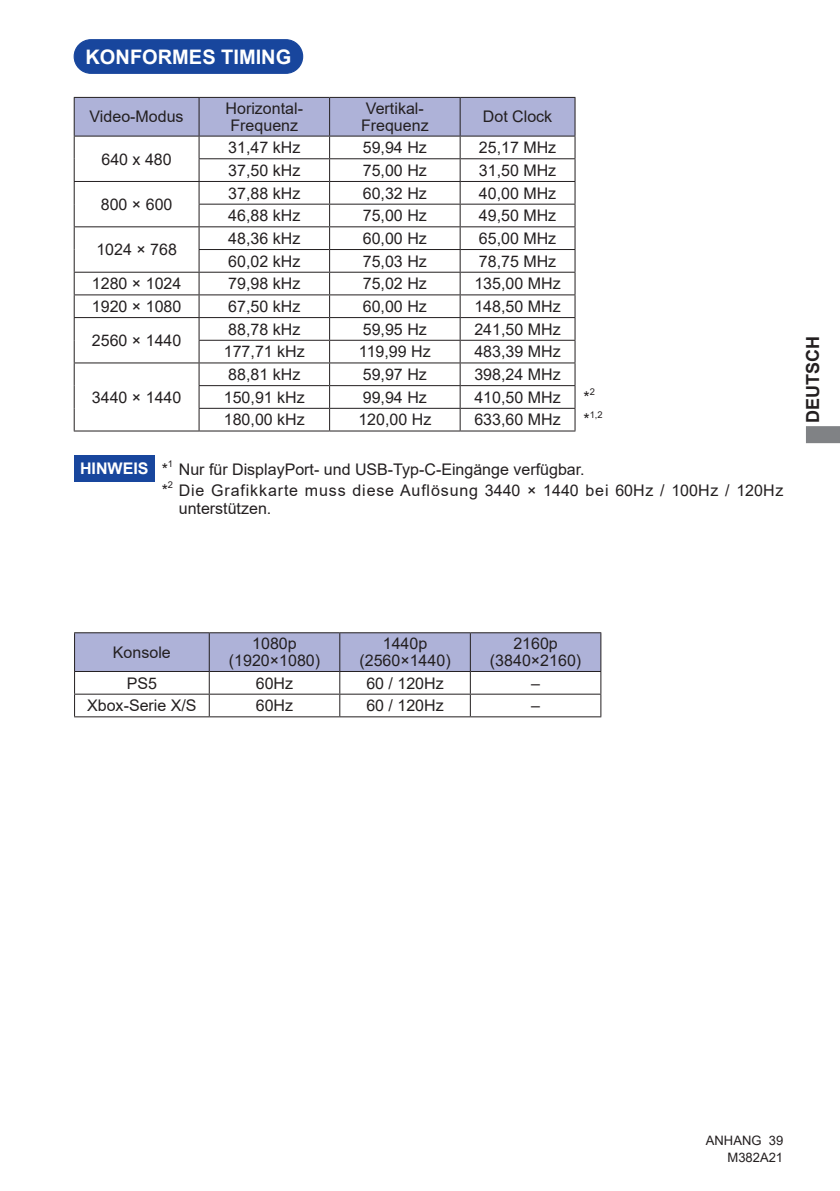
<style>
.page{position:relative;width:840px;height:1191px;background:#fff}
.page>*{position:absolute;margin:0;border:0;box-sizing:border-box;transform-origin:0 0}
.t1{font:700 20px "Arial";color:#fff}
.t2{font:700 18px "Arial";color:#231f20}
.t3{font:16px/17px "Arial";color:#231f20;text-align:center}
.t4{font:16px/18.4px "Arial";letter-spacing:.055em;color:#231f20}
.t5{font:700 16px "Arial";color:#fff}
.t6{font:13px/17px "Arial";color:#231f20;text-align:right}
.t7{font:9.4px "Arial";color:#231f20}
.s1{font-weight:400;color:#231f20}
</style>
<div class="page">
<svg style="left:806px;top:426px;width:33px;height:17px"></svg>
<div style="left:74px;top:455px;width:80px;height:26px;background:#18469d"></div>
<div style="left:74px;top:40px;width:228px;height:33px;background:#18469d;border-radius:17px"></div>
<div style="left:74px;top:39px;width:229px;height:35px;border:1px solid #18469d;border-radius:17px"></div>
<hr style="left:74px;top:632px;width:135px;height:1px;background:#231f20">
<hr style="left:209px;top:632px;width:130px;height:1px;background:#231f20">
<hr style="left:339px;top:632px;width:131px;height:1px;background:#231f20">
<hr style="left:470px;top:632px;width:131px;height:1px;background:#231f20">
<svg style="left:74px;top:633px;width:527px;height:83px"></svg>
<hr style="left:74px;top:716px;width:135px;height:1px;background:#231f20">
<hr style="left:209px;top:716px;width:130px;height:1px;background:#231f20">
<hr style="left:339px;top:716px;width:131px;height:1px;background:#231f20">
<hr style="left:470px;top:716px;width:131px;height:1px;background:#231f20">
<svg style="left:74px;top:97px;width:501px;height:333px"></svg>
<hr style="left:74px;top:430px;width:125px;height:1px;background:#231f20">
<hr style="left:199px;top:430px;width:130px;height:1px;background:#231f20">
<hr style="left:329px;top:430px;width:131px;height:1px;background:#231f20">
<hr style="left:460px;top:430px;width:115px;height:1px;background:#231f20">
<p class="t1" style="left:85px;top:43px;width:207px">KONFORMES TIMING</p>
<p class="t3" style="left:89px;top:108px;width:95px">Video-Modus</p>
<p class="t3" style="left:225px;top:100px;width:79px">Horizontal-<br>Frequenz</p>
<p class="t3" style="left:361px;top:100px;width:69px">Vertikal-<br>Frequenz</p>
<p class="t3" style="left:482px;top:108px;width:71px">Dot Clock</p>
<p class="t3" style="left:101px;top:150px;width:72px">640 x 480</p>
<p class="t3" style="left:228px;top:139px;width:74px">31,47 kHz</p>
<p class="t3" style="left:362px;top:139px;width:66px">59,94 Hz</p>
<p class="t3" style="left:478px;top:139px;width:79px">25,17 MHz</p>
<p class="t3" style="left:228px;top:162px;width:74px">37,50 kHz</p>
<p class="t3" style="left:362px;top:162px;width:66px">75,00 Hz</p>
<p class="t3" style="left:478px;top:162px;width:79px">31,50 MHz</p>
<p class="t3" style="left:101px;top:196px;width:73px">800 × 600</p>
<p class="t3" style="left:96px;top:241px;width:82px">1024 × 768</p>
<p class="t3" style="left:228px;top:184px;width:74px">37,88 kHz</p>
<p class="t3" style="left:362px;top:184px;width:66px">60,32 Hz</p>
<p class="t3" style="left:478px;top:184px;width:79px">40,00 MHz</p>
<p class="t3" style="left:228px;top:207px;width:74px">46,88 kHz</p>
<p class="t3" style="left:362px;top:207px;width:66px">75,00 Hz</p>
<p class="t3" style="left:478px;top:207px;width:79px">49,50 MHz</p>
<p class="t3" style="left:228px;top:230px;width:74px">48,36 kHz</p>
<p class="t3" style="left:362px;top:230px;width:66px">60,00 Hz</p>
<p class="t3" style="left:478px;top:230px;width:79px">65,00 MHz</p>
<p class="t3" style="left:228px;top:252px;width:74px">60,02 kHz</p>
<p class="t3" style="left:362px;top:252px;width:66px">75,03 Hz</p>
<p class="t3" style="left:478px;top:252px;width:79px">78,75 MHz</p>
<p class="t3" style="left:92px;top:275px;width:91px">1280 × 1024</p>
<p class="t3" style="left:228px;top:275px;width:74px">79,98 kHz</p>
<p class="t3" style="left:362px;top:275px;width:66px">75,02 Hz</p>
<p class="t3" style="left:474px;top:275px;width:88px">135,00 MHz</p>
<p class="t3" style="left:92px;top:298px;width:91px">1920 × 1080</p>
<p class="t3" style="left:228px;top:298px;width:74px">67,50 kHz</p>
<p class="t3" style="left:362px;top:298px;width:66px">60,00 Hz</p>
<p class="t3" style="left:474px;top:298px;width:88px">148,50 MHz</p>
<p class="t3" style="left:92px;top:332px;width:91px">2560 × 1440</p>
<p class="t3" style="left:228px;top:320px;width:74px">88,78 kHz</p>
<p class="t3" style="left:362px;top:320px;width:66px">59,95 Hz</p>
<p class="t3" style="left:474px;top:320px;width:88px">241,50 MHz</p>
<p class="t3" style="left:224px;top:343px;width:82px">177,71 kHz</p>
<p class="t3" style="left:359px;top:343px;width:73px">119,99 Hz</p>
<p class="t3" style="left:474px;top:343px;width:88px">483,39 MHz</p>
<p class="t3" style="left:92px;top:388px;width:91px">3440 × 1440</p>
<p class="t3" style="left:228px;top:366px;width:74px">88,81 kHz</p>
<p class="t3" style="left:362px;top:366px;width:66px">59,97 Hz</p>
<p class="t3" style="left:474px;top:366px;width:88px">398,24 MHz</p>
<p class="t3" style="left:224px;top:388px;width:82px">150,91 kHz</p>
<p class="t3" style="left:362px;top:388px;width:66px">99,94 Hz</p>
<p class="t3" style="left:474px;top:388px;width:88px">410,50 MHz</p>
<p class="t3" style="left:583px;top:388px;width:8px">*</p>
<p class="t7" style="left:589px;top:385px;width:7px">2</p>
<p class="t3" style="left:224px;top:411px;width:82px">180,00 kHz</p>
<p class="t3" style="left:358px;top:411px;width:74px">120,00 Hz</p>
<p class="t3" style="left:474px;top:411px;width:88px">633,60 MHz</p>
<p class="t3" style="left:583px;top:411px;width:8px">*</p>
<p class="t7" style="left:589px;top:408px;width:14px">1,2</p>
<p class="t5" style="left:80px;top:457px;width:89px">HINWEIS <span class="s1">*</span></p>
<p class="t7" style="left:168px;top:457px;width:7px">1</p>
<p class="t3" style="left:179px;top:460px;width:407px">Nur für DisplayPort- und USB-Typ-C-Eingänge verfügbar.</p>
<p class="t3" style="left:162px;top:481px;width:8px">*</p>
<p class="t7" style="left:168px;top:478px;width:7px">2</p>
<p class="t4" style="left:179px;top:481px;width:606px">Die Grafikkarte muss diese Auflösung 3440 × 1440 bei 60Hz / 100Hz / 120Hz unterstützen.</p>
<p class="t2" style="left:799px;top:422px;width:88px;rotate:-90deg">DEUTSCH</p>
<p class="t3" style="left:113px;top:643px;width:59px">Konsole</p>
<p class="t3" style="left:229px;top:635px;width:93px">1080p (1920×1080)</p>
<p class="t3" style="left:359px;top:635px;width:93px">1440p (2560×1440)</p>
<p class="t3" style="left:489px;top:635px;width:93px">2160p (3840×2160)</p>
<p class="t3" style="left:127px;top:674px;width:32px">PS5</p>
<p class="t3" style="left:256px;top:674px;width:39px">60Hz</p>
<p class="t3" style="left:366px;top:674px;width:79px">60 / 120Hz</p>
<p class="t3" style="left:531px;top:674px;width:10px">–</p>
<p class="t3" style="left:87px;top:697px;width:111px">Xbox-Serie X/S</p>
<p class="t3" style="left:256px;top:697px;width:39px">60Hz</p>
<p class="t3" style="left:366px;top:697px;width:79px">60 / 120Hz</p>
<p class="t3" style="left:531px;top:697px;width:10px">–</p>
<p class="t6" style="left:705px;top:1132px;width:79px">ANHANG 39<br>M382A21</p>
</div>
